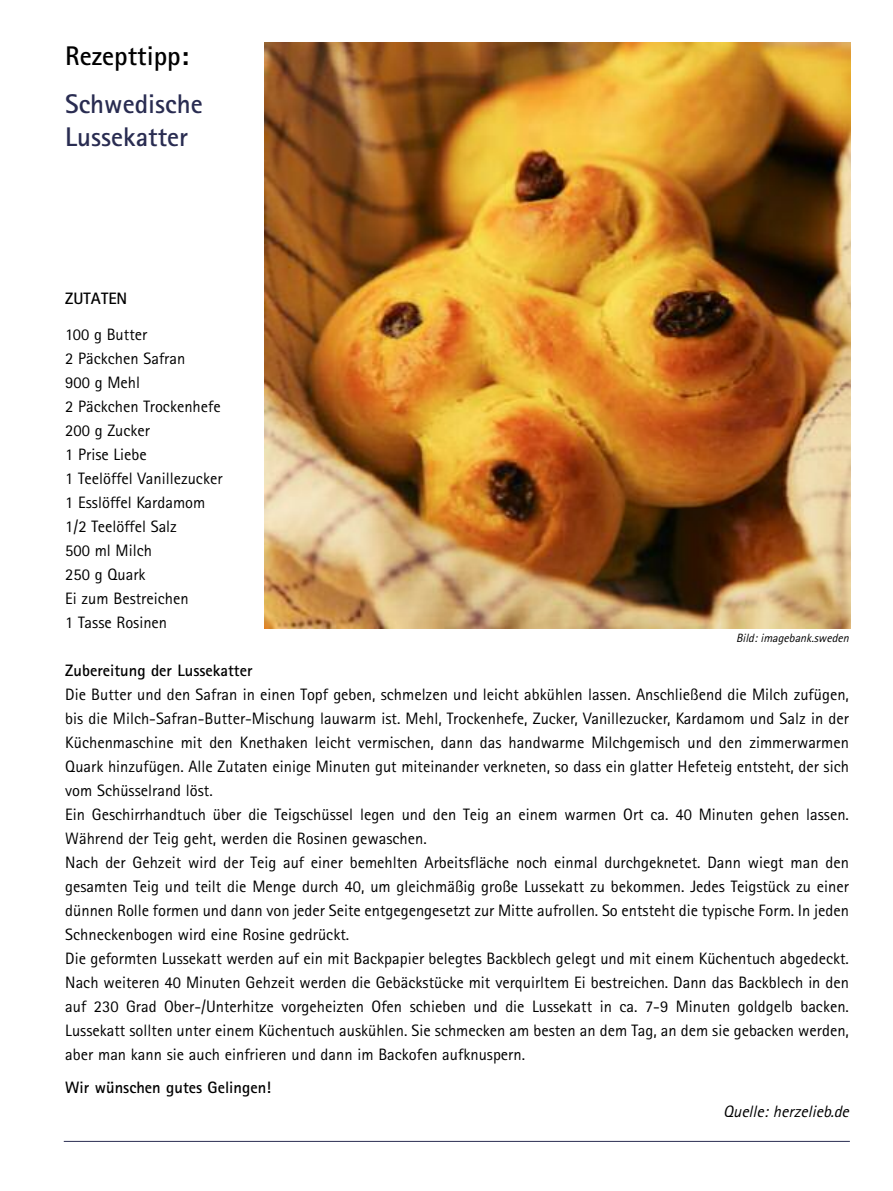
<style>
.page{position:relative;width:893px;height:1191px;background:#fff}
.page>*{position:absolute;margin:0;border:0;box-sizing:border-box;transform-origin:0 0}
.t1{font:700 27px/32.4px "Agfa Rotis Sans Serif";color:#292c51}
.t2{font:700 27px "Agfa Rotis Sans Serif";color:#000}
.t3{font:16.5px/24px "Agfa Rotis Sans Serif";color:#000}
.t4{font:700 16.5px "Agfa Rotis Sans Serif";color:#000}
.t5{font:italic 16.5px "Agfa Rotis Sans Serif";color:#000}
.t6{font:italic 12px "Agfa Rotis Sans Serif";color:#000}
</style>
<div class="page">
<hr style="left:64px;top:1141px;width:786px;height:1px;background:#292c51">
<img style="left:265px;top:43px;width:585px;height:585px">
<h1 class="t2" style="left:65px;top:46px;width:125px">Rezepttipp:</h1>
<h1 class="t1" style="left:65px;top:91px;width:139px">Schwedische<br>Lussekatter</h1>
<p class="t4" style="left:65px;top:293px;width:64px">ZUTATEN</p>
<p class="t3" style="left:65px;top:324px;width:159px">100 g Butter<br>2 Päckchen Safran<br>900 g Mehl<br>2 Päckchen Trockenhefe<br>200 g Zucker<br>1 Prise Liebe<br>1 Teelöffel Vanillezucker<br>1 Esslöffel Kardamom<br>1/2 Teelöffel Salz<br>500 ml Milch<br>250 g Quark<br>Ei zum Bestreichen<br>1 Tasse Rosinen</p>
<p class="t4" style="left:65px;top:665px;width:189px">Zubereitung der Lussekatter</p>
<p class="t3" style="left:65px;top:684px;width:785px">Die Butter und den Safran in einen Topf geben, schmelzen und leicht abkühlen lassen. Anschließend die Milch zufügen, bis die Milch-Safran-Butter-Mischung lauwarm ist. Mehl, Trockenhefe, Zucker, Vanillezucker, Kardamom und Salz in der Küchenmaschine mit den Knethaken leicht vermischen, dann das handwarme Milchgemisch und den zimmerwarmen Quark hinzufügen. Alle Zutaten einige Minuten gut miteinander verkneten, so dass ein glatter Hefeteig entsteht, der sich vom Schüsselrand löst.<br>Ein Geschirrhandtuch über die Teigschüssel legen und den Teig an einem warmen Ort ca. 40 Minuten gehen lassen.<br>Während der Teig geht, werden die Rosinen gewaschen.<br>Nach der Gehzeit wird der Teig auf einer bemehlten Arbeitsfläche noch einmal durchgeknetet. Dann wiegt man den gesamten Teig und teilt die Menge durch 40, um gleichmäßig große Lussekatt zu bekommen. Jedes Teigstück zu einer dünnen Rolle formen und dann von jeder Seite entgegengesetzt zur Mitte aufrollen. So entsteht die typische Form. In jeden Schneckenbogen wird eine Rosine gedrückt.<br>Die geformten Lussekatt werden auf ein mit Backpapier belegtes Backblech gelegt und mit einem Küchentuch abgedeckt.<br>Nach weiteren 40 Minuten Gehzeit werden die Gebäckstücke mit verquirltem Ei bestreichen. Dann das Backblech in den auf 230 Grad Ober-/Unterhitze vorgeheizten Ofen schieben und die Lussekatt in ca. 7-9 Minuten goldgelb backen.<br>Lussekatt sollten unter einem Küchentuch auskühlen. Sie schmecken am besten an dem Tag, an dem sie gebacken werden, aber man kann sie auch einfrieren und dann im Backofen aufknuspern.</p>
<p class="t4" style="left:65px;top:1082px;width:207px">Wir wünschen gutes Gelingen!</p>
<p class="t5" style="left:723px;top:1106px;width:131px">Quelle: herzelieb.de</p>
<p class="t6" style="left:736px;top:634px;width:117px">Bild: imagebank.sweden</p>
</div>
